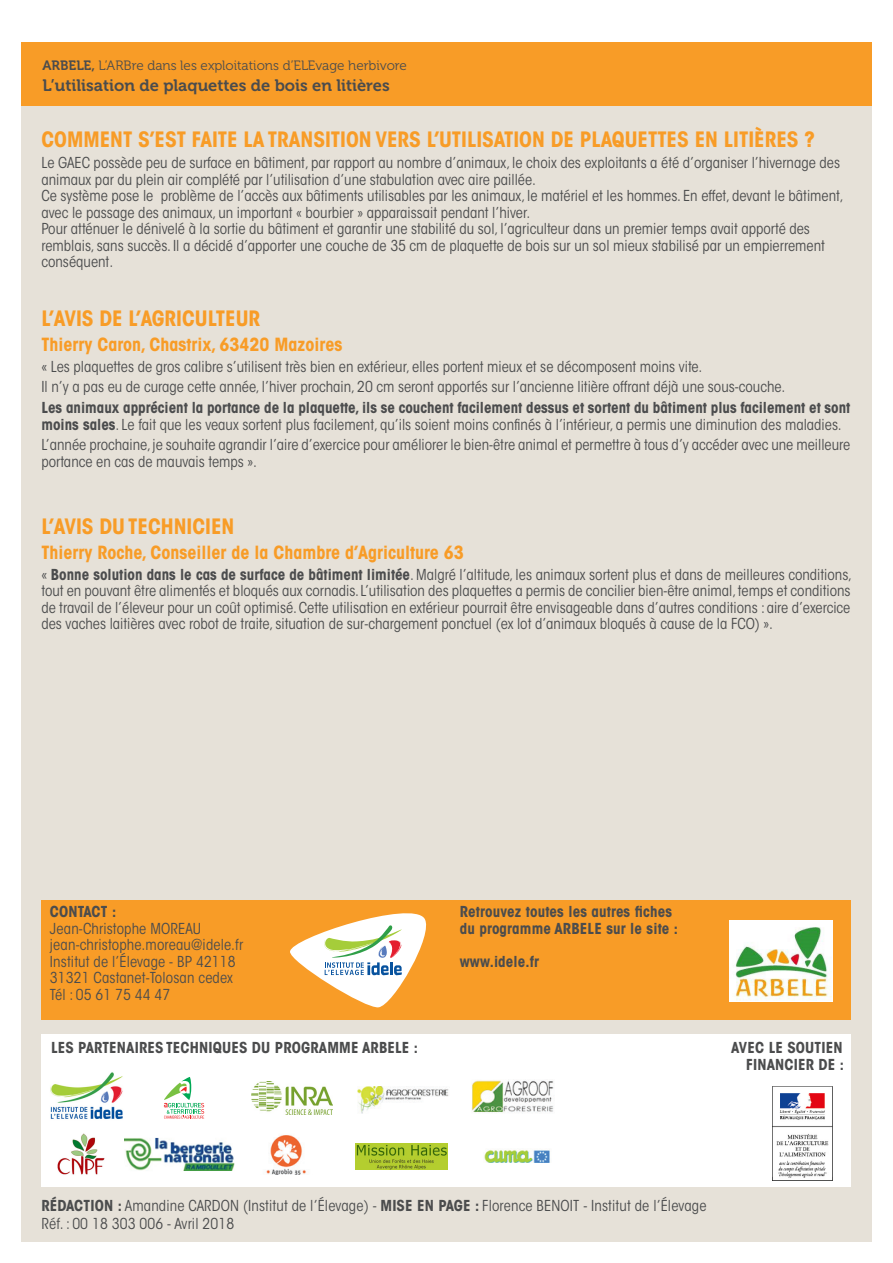
<style>
.page{position:relative;width:893px;height:1263px;background:#fff}
.page>*{position:absolute;margin:0;border:0;box-sizing:border-box;transform-origin:0 0}
.t1{font:700 condensed 21px "ITC Avant Garde Std";color:#f89c27}
.t2{font:700 condensed 18px "ITC Avant Garde Std";color:#f89c27}
.t3{font:16.5px "Museo 700";color:#4b4c4d}
.t4{font:condensed 15px/16.5px "ITC Avant Garde Std";color:#4b4c4d}
.t5{font:700 condensed 15px/16.5px "ITC Avant Garde Std";color:#4b4c4d}
.t6{font:13.5px "Museo 300";color:#4b4c4d}
.s1{font-family:"Museo 700"}
.s2{font-weight:400}
.s3{font-weight:700}
</style>
<div class="page">
<div style="left:21px;top:106px;width:851px;height:1136px;background:#e6e1d8"></div>
<div style="left:21px;top:43px;width:851px;height:63px;background:#f89c27"></div>
<div style="left:41px;top:900px;width:809px;height:120px;background:#f89c27"></div>
<div style="left:41px;top:1034px;width:809px;height:152px;background:#fff"></div>
<img style="left:50px;top:1072px;width:73px;height:48px">
<img style="left:266px;top:1135px;width:40px;height:40px">
<svg style="left:164px;top:1077px;width:40px;height:42px"></svg>
<img style="left:252px;top:1081px;width:80px;height:33px">
<img style="left:124px;top:1138px;width:111px;height:33px">
<img style="left:357px;top:1087px;width:92px;height:26px">
<img style="left:484px;top:1150px;width:66px;height:12px">
<img style="left:57px;top:1133px;width:48px;height:42px">
<img style="left:472px;top:1080px;width:82px;height:33px">
<svg style="left:290px;top:913px;width:136px;height:94px"></svg>
<img style="left:772px;top:1086px;width:61px;height:94px">
<img style="left:730px;top:921px;width:102px;height:80px">
<img style="left:355px;top:1144px;width:93px;height:25px">
<p class="t6" style="left:43px;top:58px;width:366px"><span class="s1">ARBELE,</span> L’ARBre dans les exploitations d’ELEvage herbivore</p>
<p class="t3" style="left:43px;top:76px;width:349px">L’utilisation de plaquettes de bois en litières</p>
<p class="t1" style="left:41px;top:126px;width:775px">COMMENT S’EST FAITE LA TRANSITION VERS L’UTILISATION DE PLAQUETTES EN LITIÈRES ?</p>
<p class="t4" style="left:41px;top:155px;width:800px">Le GAEC possède peu de surface en bâtiment, par rapport au nombre d’animaux, le choix des exploitants a été d’organiser l’hivernage des animaux par du plein air complété par l’utilisation d’une stabulation avec aire paillée.</p>
<p class="t4" style="left:41px;top:188px;width:804px">Ce système pose le problème de l’accès aux bâtiments utilisables par les animaux, le matériel et les hommes. En effet, devant le bâtiment, avec le passage des animaux, un important « bourbier » apparaissait pendant l’hiver.</p>
<p class="t4" style="left:41px;top:221px;width:785px">Pour atténuer le dénivelé à la sortie du bâtiment et garantir une stabilité du sol, l’agriculteur dans un premier temps avait apporté des remblais, sans succès. Il a décidé d’apporter une couche de 35 cm de plaquette de bois sur un sol mieux stabilisé par un empierrement conséquent.</p>
<p class="t1" style="left:41px;top:305px;width:220px">L’AVIS DE L’AGRICULTEUR</p>
<p class="t2" style="left:41px;top:333px;width:302px">Thierry Caron, Chastrix, 63420 Mazoires</p>
<p class="t4" style="left:41px;top:358px;width:662px">« Les plaquettes de gros calibre s’utilisent très bien en extérieur, elles portent mieux et se décomposent moins vite.</p>
<p class="t4" style="left:41px;top:379px;width:745px">Il n’y a pas eu de curage cette année, l’hiver prochain, 20 cm seront apportés sur l’ancienne litière offrant déjà une sous-couche.</p>
<p class="t5" style="left:41px;top:399px;width:810px">Les animaux apprécient la portance de la plaquette, ils se couchent facilement dessus et sortent du bâtiment plus facilement et sont moins sales<span class="s2">. Le fait que les veaux sortent plus facilement, qu’ils soient moins confinés à l’intérieur, a permis une diminution des maladies.</span></p>
<p class="t4" style="left:41px;top:437px;width:810px">L’année prochaine, je souhaite agrandir l’aire d’exercice pour améliorer le bien-être animal et permettre à tous d’y accéder avec une meilleure portance en cas de mauvais temps ».</p>
<p class="t1" style="left:41px;top:513px;width:194px">L’AVIS DU TECHNICIEN</p>
<p class="t2" style="left:41px;top:541px;width:424px">Thierry Roche, Conseiller de la Chambre d’Agriculture 63</p>
<p class="t4" style="left:41px;top:566px;width:812px;text-align:justify">« <span class="s3">Bonne solution dans le cas de surface de bâtiment limitée</span>. Malgré l’altitude, les animaux sortent plus et dans de meilleures conditions, tout en pouvant être alimentés et bloqués aux cornadis. L’utilisation des plaquettes a permis de concilier bien-être animal, temps et conditions de travail de l’éleveur pour un coût optimisé. Cette utilisation en extérieur pourrait être envisageable dans d’autres conditions : aire d’exercice des vaches laitières avec robot de traite, situation de sur-chargement ponctuel (ex lot d’animaux bloqués à cause de la FCO) ».</p>
<p class="t5" style="left:50px;top:903px;width:68px">CONTACT :</p>
<p class="t4" style="left:50px;top:920px;width:153px">Jean-Christophe MOREAU</p>
<p class="t4" style="left:50px;top:937px;width:195px">jean-christophe.moreau@idele.fr</p>
<p class="t4" style="left:50px;top:953px;width:187px">Institut de l’Élevage - BP 42118</p>
<p class="t4" style="left:50px;top:970px;width:185px">31321 Castanet-Tolosan cedex</p>
<p class="t4" style="left:50px;top:986px;width:122px">Tél : 05 61 75 44 47</p>
<p class="t5" style="left:460px;top:903px;width:214px">Retrouvez toutes les autres fiches</p>
<p class="t5" style="left:460px;top:920px;width:220px">du programme ARBELE sur le site :</p>
<p class="t5" style="left:460px;top:953px;width:81px">www.idele.fr</p>
<p class="t5" style="left:51px;top:1039px;width:369px">LES PARTENAIRES TECHNIQUES DU PROGRAMME ARBELE :</p>
<p class="t5" style="left:731px;top:1039px;width:113px">AVEC LE SOUTIEN</p>
<p class="t5" style="left:746px;top:1056px;width:99px">FINANCIER DE :</p>
<p class="t4" style="left:41px;top:1198px;width:667px"><span class="s3">RÉDACTION :</span> Amandine CARDON (Institut de l’Élevage) - <span class="s3">MISE EN PAGE :</span> Florence BENOIT - Institut de l’Élevage</p>
<p class="t4" style="left:41px;top:1216px;width:194px">Réf. : 00 18 303 006 - Avril 2018</p>
</div>
